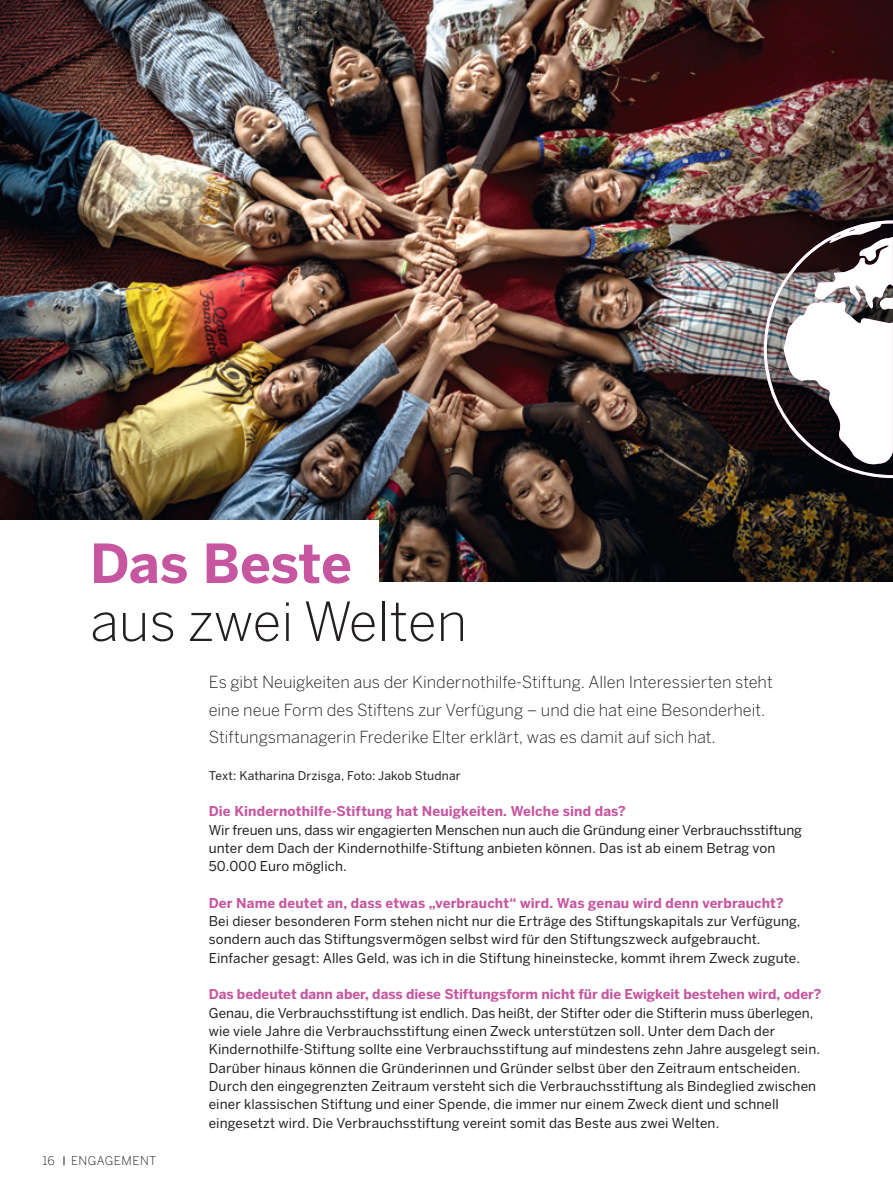
<style>
.page{position:relative;width:893px;height:1191px;background:#fff}
.page>*{position:absolute;margin:0;border:0;box-sizing:border-box;transform-origin:0 0}
.HL{font:300 53.4px "Benton Sans";color:#231f20}
.HL-2{font:700 53.4px "Benton Sans";letter-spacing:-.01em;color:#c656a0}
.Überschrift_1{font:300 16.5px/27.5px "Benton Sans";color:#231f20}
.marginal_reg_7_5pt{font:13.5px/18.3px "Benton Sans";letter-spacing:.005em;color:#231f20}
.marginal_reg_7_5pt-2{font:700 13.5px "Benton Sans";letter-spacing:.005em;color:#c656a0}
.Überschrift_1-2{font:12px "Benton Sans";letter-spacing:.01em;color:#231f20}
.t1{font:300 12px "Benton Sans";letter-spacing:.04em;color:#231f20}
</style>
<div class="page">
<img style="left:0;top:0;width:893px;height:581px">
<svg style="left:762px;top:220px;width:131px;height:265px"></svg>
<div style="left:0;top:520px;width:379px;height:136px;background:#fff"></div>
<p class="HL-2" style="left:90px;top:532px;width:263px">Das Beste</p>
<p class="HL" style="left:90px;top:590px;width:379px">aus zwei Welten</p>
<p class="Überschrift_1" style="left:209px;top:668px;width:565px">Es gibt Neuigkeiten aus der Kindernothilfe-Stiftung. Allen Interessierten steht eine neue Form des Stiftens zur Verfügung – und die hat eine Besonderheit.<br>Stiftungsmanagerin Frederike Elter erklärt, was es damit auf sich hat.</p>
<p class="Überschrift_1-2" style="left:209px;top:768px;width:253px">Text: Katharina Drzisga, Foto: Jakob Studnar</p>
<p class="t1" style="left:43px;top:1154px;width:14px">16</p>
<p class="t1" style="left:71px;top:1154px;width:87px">ENGAGEMENT</p>
<p class="marginal_reg_7_5pt-2" style="left:209px;top:803px;width:419px">Die Kindernothilfe-Stiftung hat Neuigkeiten. Welche sind das?</p>
<p class="marginal_reg_7_5pt" style="left:209px;top:820px;width:595px">Wir freuen uns, dass wir engagierten Menschen nun auch die Gründung einer Verbrauchsstiftung unter dem Dach der Kindernothilfe-Stiftung anbieten können. Das ist ab einem Betrag von<br>50.000 Euro möglich.</p>
<p class="marginal_reg_7_5pt-2" style="left:209px;top:895px;width:577px">Der Name deutet an, dass etwas „verbraucht“ wird. Was genau wird denn verbraucht?</p>
<p class="marginal_reg_7_5pt" style="left:209px;top:912px;width:593px">Bei dieser besonderen Form stehen nicht nur die Erträge des Stiftungskapitals zur Verfügung, sondern auch das Stiftungsvermögen selbst wird für den Stiftungszweck aufgebraucht.<br>Einfacher gesagt: Alles Geld, was ich in die Stiftung hineinstecke, kommt ihrem Zweck zugute.</p>
<p class="marginal_reg_7_5pt-2" style="left:209px;top:986px;width:614px">Das bedeutet dann aber, dass diese Stiftungsform nicht für die Ewigkeit bestehen wird, oder?</p>
<p class="marginal_reg_7_5pt" style="left:209px;top:1003px;width:613px">Genau, die Verbrauchsstiftung ist endlich. Das heißt, der Stifter oder die Stifterin muss überlegen, wie viele Jahre die Verbrauchsstiftung einen Zweck unterstützen soll. Unter dem Dach der Kindernothilfe-Stiftung sollte eine Verbrauchsstiftung auf mindestens zehn Jahre ausgelegt sein.<br>Darüber hinaus können die Gründerinnen und Gründer selbst über den Zeitraum entscheiden.<br>Durch den eingegrenzten Zeitraum versteht sich die Verbrauchsstiftung als Bindeglied zwischen einer klassischen Stiftung und einer Spende, die immer nur einem Zweck dient und schnell eingesetzt wird. Die Verbrauchsstiftung vereint somit das Beste aus zwei Welten.</p>
</div>
